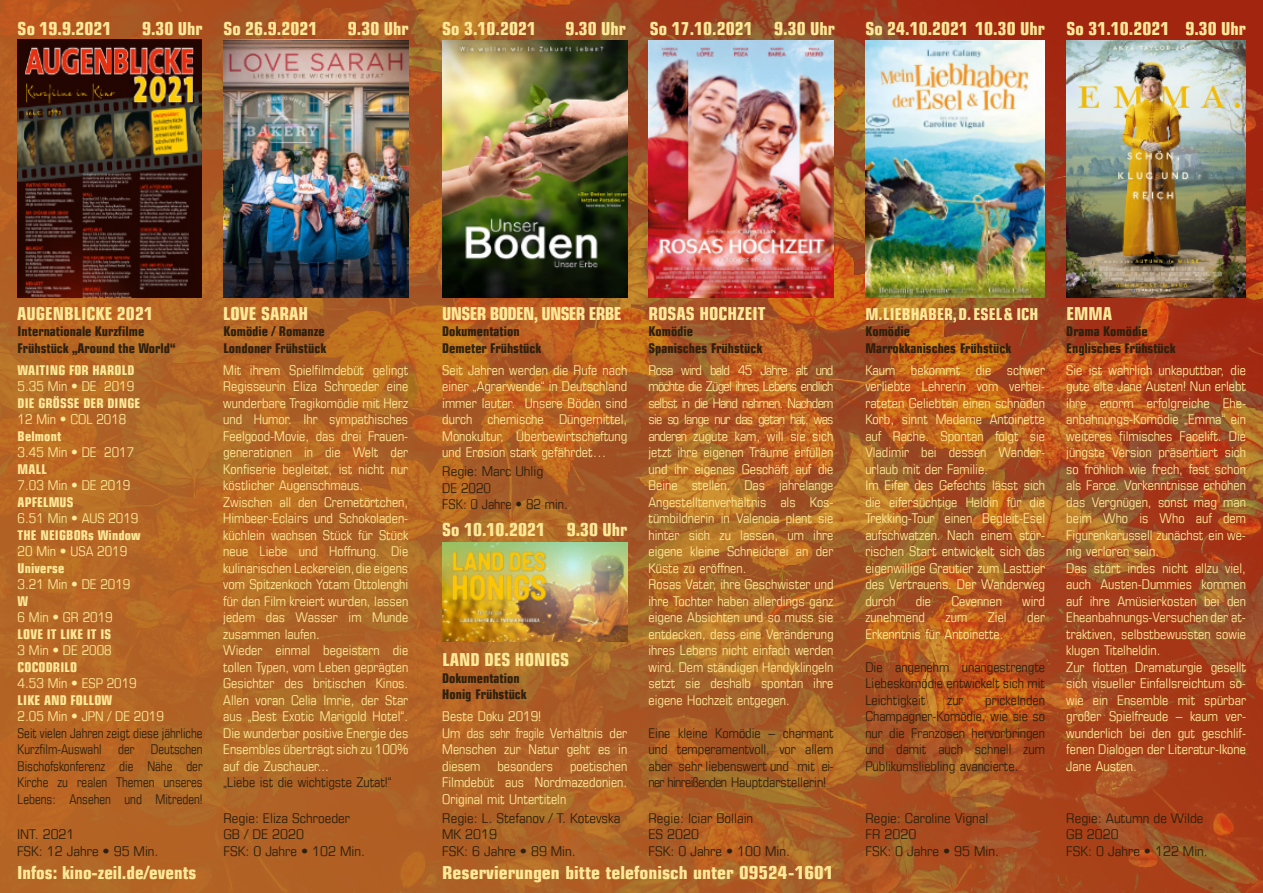
<style>
.page{position:relative;width:1263px;height:893px;background:#fff}
.page>*{position:absolute;margin:0;border:0;box-sizing:border-box;transform-origin:0 0}
.t1{font:700 condensed 18px "Eurostile LT";color:#fee999}
.t2{font:700 condensed 18px "Eurostile LT";color:#fee999;scale:1.07 1}
.t3{font:700 condensed 18px "Eurostile LT";letter-spacing:-.04em;color:#fee999}
.t4{font:700 condensed 16.5px "Eurostile LT";color:#fee999}
.t5{font:condensed 13.5px/16.5px "Eurostile LT";color:#fee999}
.t6{font:condensed 13.5px/16.5px "Eurostile LT";color:#2f200d;text-align:justify}
.t7{font:condensed 13.5px/16.5px "Eurostile LT";color:#2f200d;scale:1.06 1}
.t8{font:700 condensed 13.5px/16.5px "Eurostile LT";color:#2f200d}
.t9{font:condensed 13.5px/16.5px "Eurostile LT";color:#2f200d;text-align:justify;scale:.92 1}
.t10{font:700 condensed 13.5px "Eurostile LT";letter-spacing:.01em;color:#fee999}
</style>
<div class="page">
<img style="left:0;top:0;width:1263px;height:893px">
<img style="left:1066px;top:41px;width:180px;height:256px">
<img style="left:648px;top:41px;width:185px;height:256px">
<img style="left:442px;top:543px;width:185px;height:99px">
<img style="left:442px;top:41px;width:185px;height:256px">
<img style="left:223px;top:39px;width:185px;height:258px">
<img style="left:18px;top:40px;width:184px;height:258px">
<img style="left:865px;top:40px;width:180px;height:258px">
<h1 class="t1" style="left:18px;top:21px;width:95px">So 19.9.2021</h1>
<h1 class="t1" style="left:142px;top:21px;width:177px">9.30 Uhr So 26.9.2021</h1>
<h1 class="t1" style="left:348px;top:21px;width:62px">9.30 Uhr</h1>
<h1 class="t1" style="left:442px;top:21px;width:95px">So 3.10.2021</h1>
<h1 class="t1" style="left:565px;top:21px;width:62px">9.30 Uhr</h1>
<h1 class="t1" style="left:650px;top:21px;width:186px">So 17.10.2021 9.30 Uhr</h1>
<h1 class="t1" style="left:865px;top:21px;width:382px">So 24.10.2021 10.30 Uhr So 31.10.2021 9.30 Uhr</h1>
<h1 class="t1" style="left:17px;top:306px;width:137px">AUGENBLICKE 2021</h1>
<h1 class="t1" style="left:223px;top:306px;width:86px">LOVE SARAH</h1>
<p class="t8" style="left:18px;top:324px;width:159px">Internationale Kurzfilme<br>Frühstück „Around the World“</p>
<p class="t10" style="left:18px;top:365px;width:118px">WAITING FOR HAROLD</p>
<p class="t5" style="left:18px;top:379px;width:118px">5.35 Min • DE 2019</p>
<p class="t10" style="left:18px;top:398px;width:124px">DIE GRÖSSE DER DINGE</p>
<p class="t5" style="left:18px;top:412px;width:110px">12 Min • COL 2018</p>
<p class="t10" style="left:18px;top:431px;width:45px">Belmont</p>
<p class="t5" style="left:18px;top:445px;width:118px">3.45 Min • DE 2017</p>
<p class="t10" style="left:18px;top:464px;width:31px">MALL</p>
<p class="t5" style="left:18px;top:478px;width:114px">7.03 Min • DE 2019</p>
<p class="t10" style="left:18px;top:497px;width:57px">APFELMUS</p>
<p class="t5" style="left:18px;top:511px;width:122px">6.51 Min • AUS 2019</p>
<p class="t10" style="left:18px;top:530px;width:125px">THE NEIGBORs Window</p>
<p class="t5" style="left:18px;top:544px;width:111px">20 Min • USA 2019</p>
<p class="t10" style="left:18px;top:563px;width:48px">Universe</p>
<p class="t5" style="left:18px;top:577px;width:114px">3.21 Min • DE 2019</p>
<p class="t10" style="left:18px;top:596px;width:12px">W</p>
<p class="t5" style="left:18px;top:610px;width:97px">6 Min • GR 2019</p>
<p class="t10" style="left:18px;top:629px;width:95px">LOVE IT LIKE IT IS</p>
<p class="t5" style="left:18px;top:643px;width:96px">3 Min • DE 2008</p>
<p class="t10" style="left:18px;top:662px;width:61px">COCODRILO</p>
<p class="t5" style="left:18px;top:676px;width:121px">4.53 Min • ESP 2019</p>
<p class="t10" style="left:18px;top:695px;width:96px">LIKE AND FOLLOW</p>
<p class="t5" style="left:18px;top:709px;width:148px">2.05 Min • JPN / DE 2019</p>
<p class="t9" style="left:18px;top:726px;width:203px">Seit vielen Jahren zeigt diese jährliche Kurzfilm-Auswahl der Deutschen Bischofskonferenz die Nähe der Kirche zu realen Themen unseres Lebens: Ansehen und Mitreden!</p>
<p class="t7" style="left:17px;top:827px;width:135px">INT. 2021<br>FSK: 12 Jahre • 95 Min.</p>
<p class="t8" style="left:223px;top:324px;width:104px">Komödie / Romanze<br>Londoner Frühstück</p>
<p class="t5" style="left:223px;top:363px;width:186px">Mit ihrem Spielfilmdebüt gelingt<br>Regisseurin Eliza Schroeder eine wunderbare Tragikomödie mit Herz und Humor. Ihr sympathisches<br>Feelgood-Movie, das drei Frauen&shy;generationen in die Welt der<br>Konfiserie begleitet, ist nicht nur köstlicher Augenschmaus.<br>Zwischen all den Cremetörtchen,<br>Himbeer-Eclairs und Schokoladen&shy;küchlein wachsen Stück für Stück neue Liebe und Hoffnung. Die kulinarischen Leckereien,die eigens vom Spitzenkoch Yotam Ottolenghi für den Film kreiert wurden, lassen jedem das Wasser im Munde zusammen laufen.<br>Wieder einmal begeistern die tollen Typen, vom Leben geprägten<br>Gesichter des britischen Kinos.<br>Allen voran Celia Imrie, der Star aus „Best Exotic Marigold Hotel“.<br>Die wunderbar positive Energie des<br>Ensembles überträgt sich zu 100% auf die Zuschauer...</p>
<p class="t6" style="left:223px;top:775px;width:170px">„Liebe ist die wichtigste Zutat!“</p>
<p class="t7" style="left:223px;top:811px;width:135px">Regie: Eliza Schroeder<br>GB / DE 2020<br>FSK: 0 Jahre • 102 Min.</p>
<h1 class="t3" style="left:442px;top:306px;width:181px">UNSER BODEN, UNSER ERBE</h1>
<p class="t4" style="left:865px;top:308px;width:174px">M.LIEBHABER,D. ESEL&amp; ICH</p>
<h1 class="t1" style="left:1066px;top:306px;width:47px">EMMA</h1>
<h1 class="t1" style="left:648px;top:306px;width:118px">ROSAS HOCHZEIT</h1>
<p class="t8" style="left:442px;top:324px;width:101px">Dokumentation<br>Demeter Frühstück</p>
<p class="t8" style="left:1066px;top:324px;width:111px">Drama Komödie<br>Englisches Frühstück</p>
<p class="t5" style="left:865px;top:363px;width:181px">Kaum bekommt die schwer verliebte Lehrerin vom verhei&shy;rateten Geliebten einen schnöden<br>Korb, sinnt Madame Antoinette auf Rache. Spontan folgt sie<br>Vladimir bei dessen Wander&shy;urlaub mit der Familie.<br>Im Eifer des Gefechts lässt sich die eifersüchtige Heldin für die<br>Trekking-Tour einen Begleit-Esel aufschwatzen. Nach einem stör&shy;rischen Start entwickelt sich das eigenwillige Grautier zum Lasttier des Vertrauens. Der Wanderweg durch</p>
<p class="t8" style="left:648px;top:324px;width:115px">Komödie<br>Spanisches Frühstück</p>
<p class="t8" style="left:865px;top:324px;width:147px">Komödie<br>Marrokkanisches Frühstück</p>
<p class="t5" style="left:442px;top:363px;width:186px;text-align:justify">Seit Jahren werden die Rufe nach einer „Agrarwende“ in Deutschland immer lauter. Unsere Böden sind durch chemische Düngemittel, Monokultur, Überbewirtschaftung und Erosion stark gefährdet…</p>
<p class="t7" style="left:442px;top:464px;width:120px">Regie: Marc Uhlig<br>DE 2020<br>FSK: 0 Jahre • 82 min.</p>
<p class="t5" style="left:1066px;top:363px;width:181px">Sie ist wahrlich unkaputtbar, die gute alte Jane Austen! Nun erlebt ihre enorm erfolgreiche Ehe&shy;anbahnungs-Komödie „Emma“ ein weiteres filmisches Facelift. Die jüngste Version präsentiert sich so fröhlich wie frech, fast schon als Farce. Vorkenntnisse erhöhen das Vergnügen, sonst mag man beim Who is Who auf dem<br>Figurenkarussell zunächst ein we&shy;nig verloren sein.<br>Das stört indes nicht allzu viel, auch Austen-Dummies kommen auf ihre Amüsierkosten bei den<br>Eheanbahnungs-Versuchen der at&shy;traktiven, selbstbewussten sowie klugen Titelheldin.<br>Zur flotten Dramaturgie gesellt sich visueller Einfallsreichtum so&shy;wie ein Ensemble mit spürbar großer Spielfreude – kaum ver&shy;wunderlich bei den gut geschlif&shy;fenen Dialogen der Literatur-Ikone<br>Jane Austen.</p>
<p class="t5" style="left:648px;top:363px;width:186px">Rosa wird bald 45 Jahre alt und möchte die Zügel ihres Lebens endlich selbst in die Hand nehmen. Nachdem sie so lange nur das getan hat, was anderen zugute kam, will sie sich jetzt ihre eigenen Träume erfüllen und ihr eigenes Geschäft auf die<br>Beine stellen. Das jahrelange<br>Angestelltenverhältnis als Kos&shy;tümbildnerin in Valencia plant sie hinter sich zu lassen, um ihre eigene kleine Schneiderei an der<br>Küste zu eröffnen.<br>Rosas Vater, ihre Geschwister und ihre Tochter haben allerdings ganz eigene Absichten und so muss sie entdecken, dass eine Veränderung ihres Lebens nicht einfach werden wird. Dem ständigen Handyklingeln setzt sie deshalb spontan ihre eigene Hochzeit entgegen.</p>
<p class="t6" style="left:648px;top:726px;width:186px">Eine kleine Komödie – charmant und temperamentvoll, vor allem aber sehr liebenswert und mit ei&shy;ner hinreißenden Hauptdarstellerin!</p>
<p class="t7" style="left:648px;top:811px;width:135px">Regie: Iciar Bollain<br>ES 2020<br>FSK: 0 Jahre • 100 Min.</p>
<h1 class="t1" style="left:442px;top:522px;width:186px">So 10.10.2021 9.30 Uhr</h1>
<p class="t5" style="left:916px;top:594px;width:17px">die</p>
<p class="t5" style="left:951px;top:594px;width:52px">Cevennen</p>
<p class="t5" style="left:1022px;top:594px;width:24px">wird</p>
<p class="t5" style="left:865px;top:610px;width:61px">zunehmend</p>
<p class="t5" style="left:945px;top:610px;width:23px">zum</p>
<p class="t5" style="left:988px;top:610px;width:20px">Ziel</p>
<p class="t5" style="left:1027px;top:610px;width:19px">der</p>
<p class="t5" style="left:865px;top:627px;width:140px">Erkenntnis für Antoinette.</p>
<p class="t6" style="left:865px;top:660px;width:181px">Die angenehm unangestrengte Liebeskomödie entwickelt sich mit Leichtigkeit</p>
<h1 class="t1" style="left:442px;top:653px;width:128px">LAND DES HONIGS</h1>
<p class="t8" style="left:442px;top:671px;width:86px">Dokumentation<br>Honig Frühstück</p>
<p class="t6" style="left:865px;top:693px;width:181px;text-indent:120px">prickelnden Champagner-Komödie, wie sie so nur die Franzosen hervorbringen und damit auch schnell zum Publikumsliebling avancierte.</p>
<p class="t6" style="left:947px;top:693px;width:18px">zur</p>
<p class="t5" style="left:442px;top:709px;width:186px">Beste Doku 2019!<br>Um das sehr fragile Verhältnis der<br>Menschen zur Natur geht es in diesem</p>
<p class="t5" style="left:442px;top:759px;width:186px;text-align:justify;text-indent:128px">poetischen Filmdebüt aus Nordmazedonien.<br>Original mit Untertiteln</p>
<p class="t7" style="left:442px;top:811px;width:170px">Regie: L. Stefanov / T. Kotevska<br>MK 2019<br>FSK: 6 Jahre • 89 Min.</p>
<p class="t5" style="left:497px;top:759px;width:57px">besonders</p>
<p class="t7" style="left:865px;top:811px;width:128px">Regie: Caroline Vignal<br>FR 2020<br>FSK: 0 Jahre • 95 Min.</p>
<p class="t7" style="left:1066px;top:811px;width:135px">Regie: Autumn de Wilde<br>GB 2020<br>FSK: 0 Jahre • 122 Min.</p>
<h1 class="t1" style="left:17px;top:866px;width:181px">Infos: kino-zeil.de/events</h1>
<h1 class="t2" style="left:442px;top:866px;width:367px">Reservierungen bitte telefonisch unter 09524-1601</h1>
</div>
